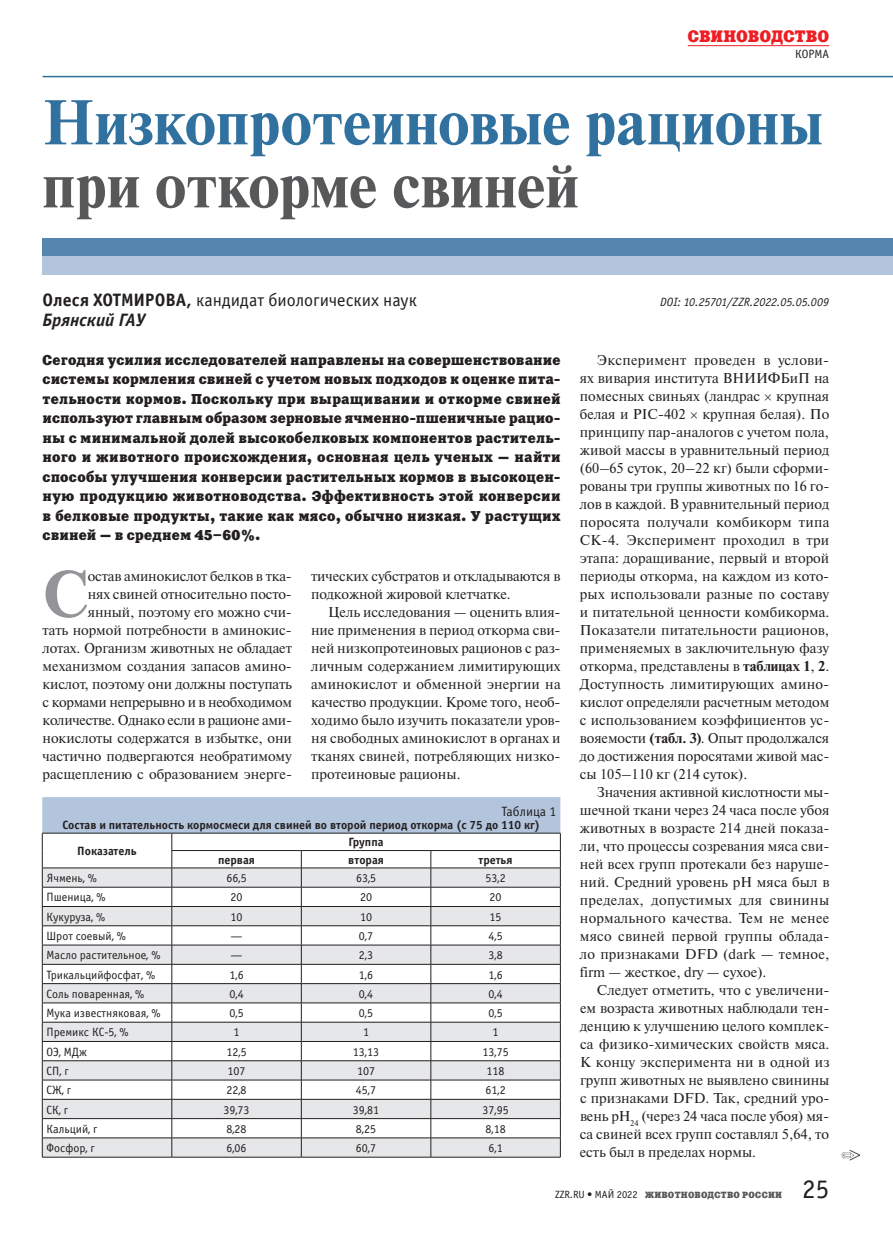
<style>
.page{position:relative;width:893px;height:1234px;background:#fff}
.page>*{position:absolute;margin:0;border:0;box-sizing:border-box;transform-origin:0 0}
.t1{font:700 65.7px "Newton C";color:#939598}
.t2{font:700 63px "Newton C";color:#30719f}
.t3{font:700 63px "Newton C";color:#57585a}
.t4{font:27px "Officina Sans C";color:#231f20}
.t5{font:18px/19.5px "Officina Sans C";color:#231f20}
.t6{font:16.5px "Xenia C";letter-spacing:.005em;color:#ee1d23}
.t7{font:14.25px/18px "Newton C";letter-spacing:-.005em;color:#231f20;text-align:justify}
.t8{font:14.25px/19.5px "Xenia C";letter-spacing:.01em;color:#231f20;text-align:justify}
.t9{font:13.5px "Officina Sans C";color:#231f20}
.t10{font:12px "Officina Sans C";color:#231f20}
.t11{font:700 12px/26.1px "Officina Sans C";color:#231f20}
.t12{font:italic 12px "Officina Sans C";letter-spacing:-.005em;color:#231f20}
.t13{font:9px "Xenia C";letter-spacing:.025em;color:#57585a}
.s1{font-weight:700}
.s2{font-weight:700;font-style:italic}
.s3{font-family:"Officina Sans C";font-size:10.5px;color:#231f20}
</style>
<div class="page">
<hr style="left:688px;top:45px;width:141px;height:1px;background:#ee1d23">
<div style="left:43px;top:239px;width:850px;height:18px;background:#5686b0"></div>
<div style="left:43px;top:257px;width:850px;height:18px;background:#b3c5dc"></div>
<svg style="left:842px;top:1150px;width:18px;height:10px"></svg>
<hr style="left:42px;top:1156px;width:130px;height:1px;background:#231f20">
<hr style="left:172px;top:1156px;width:129px;height:1px;background:#231f20">
<hr style="left:301px;top:1156px;width:130px;height:1px;background:#231f20">
<svg style="left:42px;top:797px;width:519px;height:359px"></svg>
<hr style="left:431px;top:1156px;width:130px;height:1px;background:#231f20">
<hr style="left:43px;top:76px;width:850px;height:1px;background:#30719f">
<p class="t6" style="left:688px;top:26px;width:143px">СВИНОВОДСТВО</p>
<p class="t10" style="left:795px;top:48px;width:36px">КОРМА</p>
<h2 class="t2" style="left:43px;top:87px;width:782px">Низкопротеиновые рационы</h2>
<h2 class="t3" style="left:43px;top:150px;width:538px">при откорме свиней</h2>
<p class="t5" style="left:43px;top:291px;width:376px"><span class="s1">Олеся ХОТМИРОВА,</span> кандидат биологических наук<br><span class="s2">Брянский ГАУ</span></p>
<p class="t8" style="left:43px;top:350px;width:520px">Сегодня усилия исследователей направлены на совершенствование системы кормления свиней с учетом новых подходов к оценке пита&shy;тельности кормов. Поскольку при выращивании и откорме свиней используют главным образом зерновые ячменно-пшеничные рацио&shy;ны с минимальной долей высокобелковых компонентов раститель&shy;ного и животного происхождения, основная цель ученых — найти способы улучшения конверсии растительных кормов в высокоцен&shy;ную продукцию животноводства. Эффективность этой конверсии в белковые продукты, такие как мясо, обычно низкая. У растущих свиней — в среднем 45–60%.</p>
<h1 class="t1" style="left:43px;top:557px;width:47px">С</h1>
<p class="t7" style="left:43px;top:567px;width:251px;text-align:right">остав аминокислот белков в тка‑<br>нях свиней относительно посто‑ янный, поэтому его можно счи‑<br>тать нормой потребности в аминокис‑ лотах. Организм животных не обладает механизмом создания запасов амино‑ кислот, поэтому они должны поступать с кормами непрерывно и в необходимом количестве. Однако если в рационе ами‑ нокислоты содержатся в избытке, они частично подвергаются необратимому расщеплению с образованием энерге‑</p>
<p class="t7" style="left:311px;top:567px;width:251px">тических субстратов и откладываются в подкожной жировой клетчатке.</p>
<p class="t7" style="left:311px;top:603px;width:251px;text-indent:17px">Цель исследования — оценить влия‑ ние применения в период откорма сви‑ ней низкопротеиновых рационов с раз‑ личным содержанием лимитирующих аминокислот и обменной энергии на качество продукции. Кроме того, необ‑ ходимо было изучить показатели уров‑ ня свободных аминокислот в органах и тканях свиней, потребляющих низко‑ протеиновые рационы.</p>
<p class="t9" style="left:501px;top:803px;width:56px">Таблица 1</p>
<p class="t11" style="left:77px;top:811px;width:465px;text-indent:-15px">Состав и питательность кормосмеси для свиней во второй период откорма (с 75 до 110 кг)<br>Показатель</p>
<p class="t11" style="left:349px;top:829px;width:36px">Группа</p>
<p class="t11" style="left:218px;top:846px;width:38px">первая</p>
<p class="t11" style="left:348px;top:846px;width:37px">вторая</p>
<p class="t11" style="left:478px;top:846px;width:36px">третья</p>
<p class="t10" style="left:47px;top:871px;width:52px">Ячмень, %</p>
<p class="t10" style="left:226px;top:871px;width:22px">66,5</p>
<p class="t10" style="left:356px;top:871px;width:22px">63,5</p>
<p class="t10" style="left:485px;top:871px;width:22px">53,2</p>
<p class="t10" style="left:47px;top:890px;width:60px">Пшеница, %</p>
<p class="t10" style="left:231px;top:890px;width:13px">20</p>
<p class="t10" style="left:360px;top:890px;width:13px">20</p>
<p class="t10" style="left:490px;top:890px;width:13px">20</p>
<p class="t10" style="left:47px;top:909px;width:60px">Кукуруза, %</p>
<p class="t10" style="left:231px;top:909px;width:13px">10</p>
<p class="t10" style="left:360px;top:909px;width:13px">10</p>
<p class="t10" style="left:490px;top:909px;width:13px">15</p>
<p class="t10" style="left:47px;top:929px;width:81px">Шрот соевый, %</p>
<p class="t10" style="left:231px;top:929px;width:13px">—</p>
<p class="t10" style="left:359px;top:929px;width:16px">0,7</p>
<p class="t10" style="left:488px;top:929px;width:16px">4,5</p>
<p class="t10" style="left:47px;top:948px;width:115px">Масло растительное, %</p>
<p class="t10" style="left:231px;top:948px;width:13px">—</p>
<p class="t10" style="left:359px;top:948px;width:16px">2,3</p>
<p class="t10" style="left:488px;top:948px;width:16px">3,8</p>
<p class="t10" style="left:47px;top:967px;width:110px">Трикальцийфосфат, %</p>
<p class="t10" style="left:229px;top:967px;width:16px">1,6</p>
<p class="t10" style="left:359px;top:967px;width:16px">1,6</p>
<p class="t10" style="left:488px;top:967px;width:16px">1,6</p>
<p class="t10" style="left:47px;top:986px;width:99px">Соль поваренная, %</p>
<p class="t10" style="left:229px;top:986px;width:16px">0,4</p>
<p class="t10" style="left:359px;top:986px;width:16px">0,4</p>
<p class="t10" style="left:488px;top:986px;width:16px">0,4</p>
<p class="t10" style="left:47px;top:1006px;width:116px">Мука известняковая, %</p>
<p class="t10" style="left:229px;top:1006px;width:16px">0,5</p>
<p class="t10" style="left:359px;top:1006px;width:16px">0,5</p>
<p class="t10" style="left:488px;top:1006px;width:16px">0,5</p>
<p class="t10" style="left:47px;top:1025px;width:84px">Премикс КС-5, %</p>
<p class="t10" style="left:234px;top:1025px;width:7px">1</p>
<p class="t10" style="left:363px;top:1025px;width:7px">1</p>
<p class="t10" style="left:493px;top:1025px;width:7px">1</p>
<p class="t10" style="left:47px;top:1044px;width:42px">ОЭ, МДж</p>
<p class="t10" style="left:226px;top:1044px;width:22px">12,5</p>
<p class="t10" style="left:353px;top:1044px;width:28px">13,13</p>
<p class="t10" style="left:482px;top:1044px;width:28px">13,75</p>
<p class="t10" style="left:47px;top:1064px;width:24px">СП, г</p>
<p class="t10" style="left:228px;top:1064px;width:19px">107</p>
<p class="t10" style="left:357px;top:1064px;width:19px">107</p>
<p class="t10" style="left:487px;top:1064px;width:19px">118</p>
<p class="t10" style="left:47px;top:1083px;width:26px">СЖ, г</p>
<p class="t10" style="left:226px;top:1083px;width:22px">22,8</p>
<p class="t10" style="left:356px;top:1083px;width:22px">45,7</p>
<p class="t10" style="left:485px;top:1083px;width:22px">61,2</p>
<p class="t10" style="left:47px;top:1102px;width:23px">СК, г</p>
<p class="t10" style="left:223px;top:1102px;width:28px">39,73</p>
<p class="t10" style="left:353px;top:1102px;width:28px">39,81</p>
<p class="t10" style="left:482px;top:1102px;width:28px">37,95</p>
<p class="t10" style="left:47px;top:1121px;width:53px">Кальций, г</p>
<p class="t10" style="left:226px;top:1121px;width:22px">8,28</p>
<p class="t10" style="left:356px;top:1121px;width:22px">8,25</p>
<p class="t10" style="left:485px;top:1121px;width:22px">8,18</p>
<p class="t10" style="left:47px;top:1141px;width:50px">Фосфор, г</p>
<p class="t10" style="left:226px;top:1141px;width:22px">6,06</p>
<p class="t10" style="left:356px;top:1141px;width:22px">60,7</p>
<p class="t10" style="left:488px;top:1141px;width:16px">6,1</p>
<p class="t12" style="left:660px;top:295px;width:170px">DOI: 10.25701/ZZR.2022.05.05.009</p>
<p class="t7" style="left:580px;top:351px;width:251px;text-indent:17px">Эксперимент проведен в услови‑ ях вивария института ВНИИФБиП на помесных свиньях (ландрас крупная белая и РIC-402 крупная белая). По принципу пар-аналогов с учетом пола, живой массы в уравнительный период (60–65 суток, 20–22 кг) были сформи‑ рованы три группы животных по 16 го‑ лов в каждой. В уравнительный период поросята получали комбикорм типа СК-4. Эксперимент проходил в три этапа: доращивание, первый и второй периоды откорма, на каждом из кото‑ рых использовали разные по составу и питательной ценности комбикорма.<br>Показатели питательности рационов, применяемых в заключительную фазу откорма, представлены в <span class="s1">таблицах 1</span>, <span class="s1">2</span>.<br>Доступность лимитирующих амино‑ кислот определяли расчетным методом с использованием коэффициентов ус‑ вояемости <span class="s1">(табл. 3)</span>. Опыт продолжался до достижения поросятами живой мас‑ сы 105–110 кг (214 суток).</p>
<p class="t7" style="left:580px;top:783px;width:251px;text-indent:17px">Значения активной кислотности мы‑ шечной ткани через 24 часа после убоя животных в возрасте 214 дней показа‑ ли, что процессы созревания мяса сви‑ ней всех групп протекали без наруше‑ ний. Средний уровень рН мяса был в пределах, допустимых для свинины нормального качества. Тем не менее мясо свиней первой группы облада‑ ло признаками DFD (dark — темное, firm — жесткое, dry — сухое).</p>
<p class="t7" style="left:580px;top:981px;width:251px;text-indent:17px">Следует отметить, что с увеличени‑ ем возраста животных наблюдали тен‑ денцию к улучшению целого комплек‑ са физико-химических свойств мяса.<br>К концу эксперимента ни в одной из групп животных не выявлено свинины с признаками DFD. Так, средний уро‑ вень pH<sub>24</sub> (через 24 часа после убоя) мя‑ са свиней всех групп составлял 5,64, то есть был в пределах нормы.</p>
<p class="t13" style="left:555px;top:1188px;width:229px"><span class="s3">ZZR.RU • МАЙ 2022</span> ЖИВОТНОВОДСТВО РОССИИ</p>
<h3 class="t4" style="left:802px;top:1174px;width:28px">25</h3>
</div>
